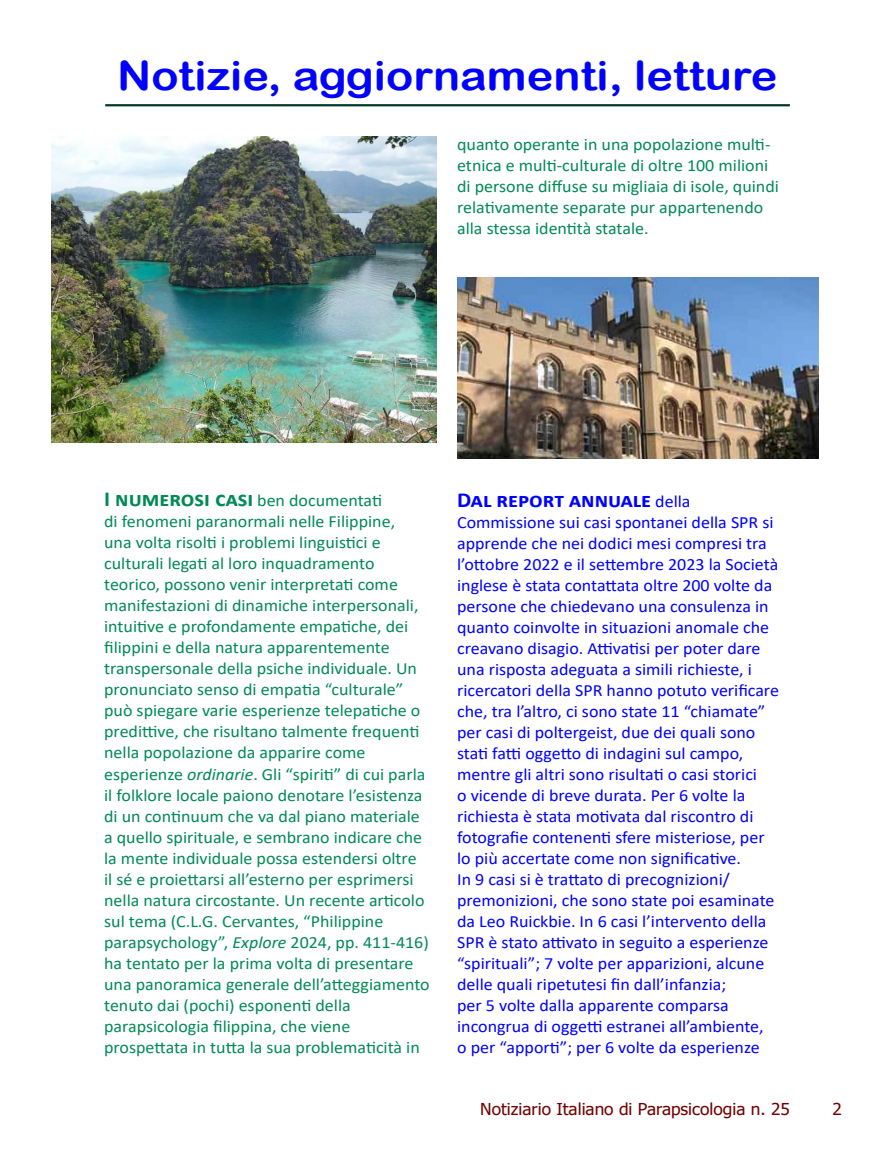
<style>
.page{position:relative;width:893px;height:1149px;background:#fff}
.page>*{position:absolute;margin:0;border:0;box-sizing:border-box;transform-origin:0 0}
.t1{font:40.5px "Arial Rounded MT Bold";color:#00f;scale:1.11 1}
.Normale{font:700 21.3px "Calibri";color:#00f;scale:1.05 1}
.Normale-2{font:17.1px/21px "Calibri";color:#008a55;scale:1.05 1}
.Normale-3{font:17.1px/21px "Calibri";color:#00f;scale:1.05 1}
.t2{font:16.35px "Tahoma";color:#720000;scale:1.05 1}
.s1{font-weight:700;font-size:21.3px}
.s2{font-style:italic}
.s3{font-weight:400;font-size:17.1px}
</style>
<div class="page">
<hr style="left:105px;top:104px;width:685px;height:2px;background:#003a27">
<img style="left:51px;top:136px;width:385px;height:306px">
<img style="left:457px;top:277px;width:361px;height:181px">
<p class="t1" style="left:117px;top:52px;width:596px">Notizie, aggiornamenti, letture</p>
<p class="Normale-2" style="left:457px;top:133px;width:308px">quanto operante in una popolazione multi&shy;etnica e multi-culturale di oltre 100 milioni di persone diffuse su migliaia di isole, quindi relativamente separate pur appartenendo alla stessa identità statale.</p>
<p class="Normale-2" style="left:104px;top:489px;width:312px"><span class="s1">I numerosi casi</span> ben documentati<br>di fenomeni paranormali nelle Filippine,<br>una volta risolti i problemi linguistici e culturali legati al loro inquadramento teorico, possono venir interpretati come manifestazioni di dinamiche interpersonali, intuitive e profondamente empatiche, dei filippini e della natura apparentemente transpersonale della psiche individuale. Un pronunciato senso di empatia “culturale” può spiegare varie esperienze telepatiche o predittive, che risultano talmente frequenti nella popolazione da apparire come esperienze <span class="s2">ordinarie</span>. Gli “spiriti” di cui parla il folklore locale paiono denotare l’esistenza di un continuum che va dal piano materiale a quello spirituale, e sembrano indicare che la mente individuale possa estendersi oltre<br>il sé e proiettarsi all’esterno per esprimersi nella natura circostante. Un recente articolo sul tema (C.L.G. Cervantes, “Philippine parapsychology”, <span class="s2">Explore</span> 2024, pp. 411-416) ha tentato per la prima volta di presentare una panoramica generale dell’atteggiamento tenuto dai (pochi) esponenti della parapsicologia filippina, che viene prospettata in tutta la sua problematicità in</p>
<p class="Normale" style="left:457px;top:484px;width:224px">Dal report annuale <span class="s3">della</span></p>
<p class="Normale-3" style="left:457px;top:511px;width:308px">Commissione sui casi spontanei della SPR si apprende che nei dodici mesi compresi tra l’ottobre 2022 e il settembre 2023 la Società inglese è stata contattata oltre 200 volte da persone che chiedevano una consulenza in quanto coinvolte in situazioni anomale che creavano disagio. Attivatisi per poter dare una risposta adeguata a simili richieste, i ricercatori della SPR hanno potuto verificare che, tra l’altro, ci sono state 11 “chiamate” per casi di poltergeist, due dei quali sono stati fatti oggetto di indagini sul campo, mentre gli altri sono risultati o casi storici<br>o vicende di breve durata. Per 6 volte la richiesta è stata motivata dal riscontro di fotografie contenenti sfere misteriose, per lo più accertate come non significative.<br>In 9 casi si è trattato di precognizioni/ premonizioni, che sono state poi esaminate da Leo Ruickbie. In 6 casi l’intervento della SPR è stato attivato in seguito a esperienze “spirituali”; 7 volte per apparizioni, alcune delle quali ripetutesi fin dall’infanzia;<br>per 5 volte dalla apparente comparsa incongrua di oggetti estranei all’ambiente,<br>o per “apporti”; per 6 volte da esperienze</p>
<p class="t2" style="left:480px;top:1098px;width:296px">Notiziario Italiano di Parapsicologia n. 25</p>
<p class="t2" style="left:832px;top:1098px;width:10px">2</p>
</div>
